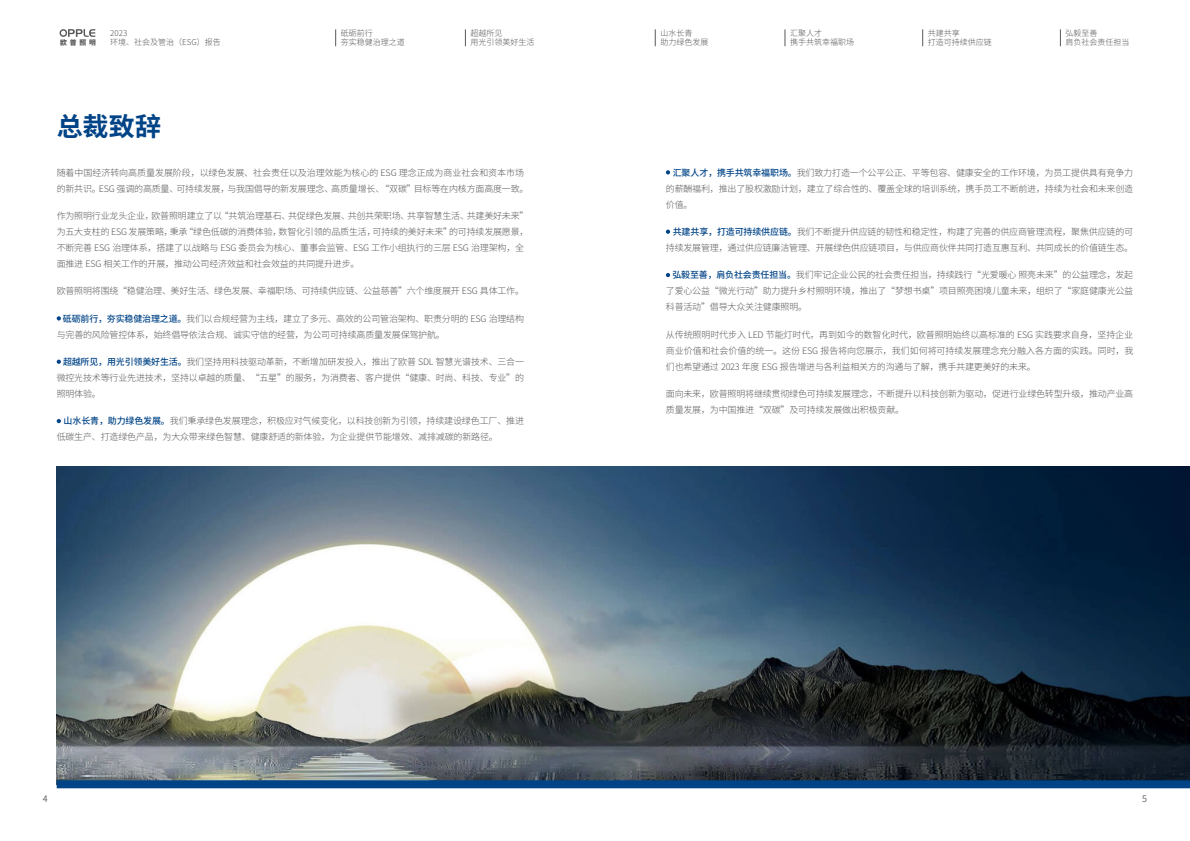
<style>
.page{position:relative;width:1190px;height:841px;background:#fff}
.page>*{position:absolute;margin:0;border:0;box-sizing:border-box;transform-origin:0 0}
.t1{font:700 26px "Source Han Sans SC";color:#004487}
.t2{font:300 9px/16px "Source Han Sans SC";letter-spacing:-.02em;color:#595757}
.t3{font:9px "Source Han Sans SC";color:#595757}
.t4{font:300 8px/9.6px "Source Han Sans SC";color:#595757}
.t5{font:800 6.8px "Source Han Sans SC";color:#595757}
.s1{font-weight:500;color:#004487}
</style>
<div class="page">
<svg style="left:60px;top:29px;width:35px;height:8px"></svg>
<svg style="left:335px;top:29px;width:1px;height:17px"></svg>
<svg style="left:465px;top:29px;width:1px;height:17px"></svg>
<svg style="left:785px;top:29px;width:1px;height:17px"></svg>
<svg style="left:922px;top:29px;width:1px;height:17px"></svg>
<svg style="left:1060px;top:29px;width:1px;height:17px"></svg>
<svg style="left:655px;top:29px;width:1px;height:17px"></svg>
<img style="left:57px;top:467px;width:1133px;height:313px">
<div style="left:57px;top:780px;width:1133px;height:8px;background:#004487"></div>
<svg style="left:57px;top:316px;width:4px;height:5px"></svg>
<svg style="left:57px;top:360px;width:4px;height:4px"></svg>
<svg style="left:57px;top:419px;width:4px;height:4px"></svg>
<svg style="left:666px;top:170px;width:4px;height:5px"></svg>
<svg style="left:666px;top:230px;width:4px;height:4px"></svg>
<svg style="left:666px;top:273px;width:4px;height:4px"></svg>
<p class="t5" style="left:60px;top:39px;width:37px">欧普照明</p>
<p class="t4" style="left:110px;top:38px;width:112px">环境、社会及管治（ESG）报告</p>
<p class="t4" style="left:341px;top:28px;width:65px">砥砺前行<br>夯实稳健治理之道</p>
<p class="t4" style="left:471px;top:28px;width:65px">超越所见<br>用光引领美好生活</p>
<p class="t4" style="left:790px;top:28px;width:65px">汇聚人才<br>携手共筑幸福职场</p>
<p class="t4" style="left:928px;top:28px;width:65px">共建共享<br>打造可持续供应链</p>
<p class="t4" style="left:1066px;top:28px;width:65px">弘毅至善<br>肩负社会责任担当</p>
<p class="t4" style="left:660px;top:28px;width:49px">山水长青<br>助力绿色发展</p>
<p class="t4" style="left:110px;top:28px;width:19px">2023</p>
<h1 class="t1" style="left:57px;top:112px;width:106px">总裁致辞</h1>
<p class="t2" style="left:57px;top:165px;width:473px">随着中国经济转向高质量发展阶段，以绿色发展、社会责任以及治理效能为核心的 ESG 理念正成为商业社会和资本市场的新共识。ESG 强调的高质量、可持续发展，与我国倡导的新发展理念、高质量增长、“双碳”目标等在内核方面高度一致。</p>
<p class="t2" style="left:57px;top:208px;width:473px">作为照明行业龙头企业，欧普照明建立了以“共筑治理基石、共促绿色发展、共创共荣职场、共享智慧生活、共建美好未来”为五大支柱的 ESG 发展策略，秉承“绿色低碳的消费体验，数智化引领的品质生活，可持续的美好未来”的可持续发展愿景，不断完善 ESG 治理体系，搭建了以战略与 ESG 委员会为核心、董事会监管、ESG 工作小组执行的三层 ESG 治理架构，全面推进 ESG 相关工作的开展，推动公司经济效益和社会效益的共同提升进步。</p>
<p class="t2" style="left:57px;top:283px;width:469px">欧普照明将围绕“稳健治理、美好生活、绿色发展、幸福职场、可持续供应链、公益慈善”六个维度展开 ESG 具体工作。</p>
<p class="t2" style="left:57px;top:311px;width:469px;text-indent:6px"><span class="s1">砥砺前行，夯实稳健治理之道。</span>我们以合规经营为主线，建立了多元、高效的公司管治架构、职责分明的 ESG 治理结构与完善的风险管控体系，始终倡导依法合规、诚实守信的经营，为公司可持续高质量发展保驾护航。</p>
<p class="t2" style="left:57px;top:354px;width:469px;text-align:justify;text-indent:6px"><span class="s1">超越所见，用光引领美好生活。</span>我们坚持用科技驱动革新，不断增加研发投入，推出了欧普 SDL 智慧光谱技术、三合一微控光技术等行业先进技术，坚持以卓越的质量、“五星”的服务，为消费者、客户提供“健康、时尚、科技、专业”的照明体验。</p>
<p class="t2" style="left:57px;top:413px;width:469px;text-indent:7px"><span class="s1">山水长青，助力绿色发展。</span>我们秉承绿色发展理念，积极应对气候变化，以科技创新为引领，持续建设绿色工厂、推进低碳生产、打造绿色产品，为大众带来绿色智慧、健康舒适的新体验，为企业提供节能增效、减排减碳的新路径。</p>
<p class="t2" style="left:666px;top:165px;width:469px;text-align:justify;text-indent:7px"><span class="s1">汇聚人才，携手共筑幸福职场。</span>我们致力打造一个公平公正、平等包容、健康安全的工作环境，为员工提供具有竞争力的薪酬福利，推出了股权激励计划，建立了综合性的、覆盖全球的培训系统，携手员工不断前进，持续为社会和未来创造价值。</p>
<p class="t2" style="left:666px;top:224px;width:469px;text-align:right"><span class="s1">共建共享，打造可持续供应链。</span>我们不断提升供应链的韧性和稳定性，构建了完善的供应商管理流程，聚焦供应链的可持续发展管理，通过供应链廉洁管理、开展绿色供应链项目，与供应商伙伴共同打造互惠互利、共同成长的价值链生态。</p>
<p class="t2" style="left:666px;top:267px;width:469px;text-align:justify;text-indent:7px"><span class="s1">弘毅至善，肩负社会责任担当。</span>我们牢记企业公民的社会责任担当，持续践行“光爱暖心 照亮未来”的公益理念，发起了爱心公益“微光行动”助力提升乡村照明环境，推出了“梦想书桌”项目照亮困境儿童未来，组织了“家庭健康光公益科普活动”倡导大众关注健康照明。</p>
<p class="t2" style="left:666px;top:327px;width:469px;text-align:justify">从传统照明时代步入 LED 节能灯时代，再到如今的数智化时代，欧普照明始终以高标准的 ESG 实践要求自身，坚持企业商业价值和社会价值的统一。这份 ESG 报告将向您展示，我们如何将可持续发展理念充分融入各方面的实践。同时，我们也希望通过 2023 年度 ESG 报告增进与各利益相关方的沟通与了解，携手共建更美好的未来。</p>
<p class="t2" style="left:666px;top:386px;width:469px">面向未来，欧普照明将继续贯彻绿色可持续发展理念，不断提升以科技创新为驱动，促进行业绿色转型升级，推动产业高质量发展，为中国推进“双碳”及可持续发展做出积极贡献。</p>
<p class="t3" style="left:43px;top:794px;width:6px">4</p>
<p class="t3" style="left:1142px;top:794px;width:6px">5</p>
</div>
